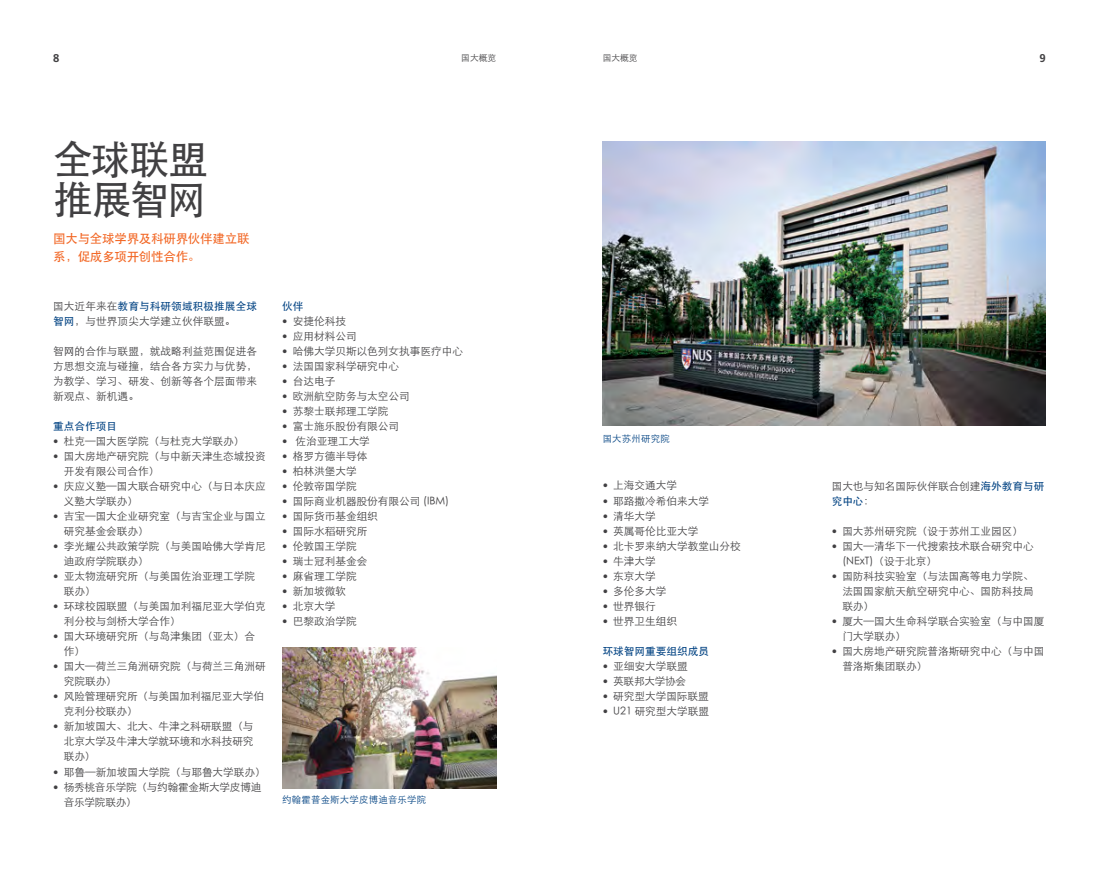
<style>
.page{position:relative;width:1099px;height:869px;background:#fff}
.page>*{position:absolute;margin:0;border:0;box-sizing:border-box;transform-origin:0 0}
.t1{font:40px/40px "ST Heiti";letter-spacing:-.05em;color:#414042}
.t2{font:12.5px/17.5px "ST Heiti";letter-spacing:-.02em;color:#f26522}
.t3{font:700 11.25px "Frutiger LT Std";color:#414042}
.t4{font:10.62px/15px "ST Xihei";color:#414042}
.t5{font:10.62px "ST Heiti";color:#004282}
.t6{font:10.62px/15px "ST Xihei";letter-spacing:-.025em;color:#414042}
.t7{font:9.38px "ST Xihei";letter-spacing:.025em;color:#004282}
.t8{font:8.75px "ST Xihei";color:#414042}
.s1{font-family:"ST Xihei";color:#414042}
.s2{font-family:"ST Heiti";color:#004282}
.s3{font-family:"Frutiger LT Std";font-weight:300}
</style>
<div class="page">
<img style="left:602px;top:141px;width:443px;height:284px">
<img style="left:282px;top:647px;width:214px;height:140px">
<p class="t3" style="left:53px;top:51px;width:8px">8</p>
<p class="t8" style="left:461px;top:54px;width:36px">国大概览</p>
<p class="t8" style="left:602px;top:54px;width:36px">国大概览</p>
<p class="t3" style="left:1039px;top:51px;width:8px">9</p>
<h1 class="t1" style="left:53px;top:139px;width:157px">全球联盟推展智网</h1>
<p class="t2" style="left:53px;top:230px;width:198px">国大与全球学界及科研界伙伴建立联系，促成多项开创性合作。</p>
<p class="t5" style="left:53px;top:301px;width:205px"><span class="s1">国大近年来在</span>教育与科研领域积极推展全球</p>
<p class="t4" style="left:53px;top:313px;width:184px"><span class="s2">智网</span>，与世界顶尖大学建立伙伴联盟。</p>
<p class="t4" style="left:53px;top:343px;width:205px;text-align:justify">智网的合作与联盟，就战略利益范围促进各方思想交流与碰撞，结合各方实力与优势，为教学、学习、研发、创新等各个层面带来新观点、新机遇。</p>
<p class="t5" style="left:53px;top:421px;width:65px">重点合作项目</p>
<p class="t4" style="left:53px;top:433px;width:193px"><span class="s3">•</span> 杜克—国大医学院（与杜克大学联办）</p>
<p class="t4" style="left:64px;top:448px;width:203px;text-indent:-11px"><span class="s3">•</span> 国大房地产研究院（与中新天津生态城投资开发有限公司合作）</p>
<p class="t4" style="left:64px;top:478px;width:203px;text-indent:-11px"><span class="s3">•</span> 庆应义塾—国大联合研究中心（与日本庆应义塾大学联办）</p>
<p class="t4" style="left:64px;top:508px;width:203px;text-indent:-11px"><span class="s3">•</span> 吉宝—国大企业研究室（与吉宝企业与国立研究基金会联办）</p>
<p class="t4" style="left:64px;top:538px;width:203px;text-indent:-11px"><span class="s3">•</span> 李光耀公共政策学院（与美国哈佛大学肯尼迪政府学院联办）</p>
<p class="t4" style="left:64px;top:568px;width:193px;text-indent:-11px"><span class="s3">•</span> 亚太物流研究所（与美国佐治亚理工学院联办）</p>
<p class="t4" style="left:64px;top:598px;width:203px;text-indent:-11px"><span class="s3">•</span> 环球校园联盟（与美国加利福尼亚大学伯克利分校与剑桥大学合作）</p>
<p class="t4" style="left:64px;top:628px;width:193px;text-indent:-11px"><span class="s3">•</span> 国大环境研究所（与岛津集团（亚太）合作）</p>
<p class="t4" style="left:64px;top:658px;width:203px;text-indent:-11px"><span class="s3">•</span> 国大—荷兰三角洲研究院（与荷兰三角洲研究院联办）</p>
<p class="t4" style="left:64px;top:688px;width:202px;text-indent:-11px"><span class="s3">•</span> 风险管理研究所（与美国加利福尼亚大学伯克利分校联办）</p>
<p class="t4" style="left:64px;top:718px;width:191px;text-align:justify;text-indent:-11px"><span class="s3">•</span> 新加坡国大、北大、牛津之科研联盟（与北京大学及牛津大学就环境和水科技研究联办）</p>
<p class="t4" style="left:53px;top:763px;width:214px"><span class="s3">•</span> 耶鲁—新加坡国大学院（与耶鲁大学联办）</p>
<p class="t6" style="left:64px;top:778px;width:199px;text-indent:-11px"><span class="s3">•</span> 杨秀桃音乐学院（与约翰霍金斯大学皮博迪音乐学院联办）</p>
<p class="t5" style="left:282px;top:301px;width:23px">伙伴</p>
<p class="t4" style="left:282px;top:313px;width:65px"><span class="s3">•</span> 安捷伦科技</p>
<p class="t4" style="left:282px;top:328px;width:76px"><span class="s3">•</span> 应用材料公司</p>
<p class="t4" style="left:282px;top:343px;width:182px"><span class="s3">•</span> 哈佛大学贝斯以色列女执事医疗中心</p>
<p class="t4" style="left:282px;top:358px;width:118px"><span class="s3">•</span> 法国国家科学研究中心</p>
<p class="t4" style="left:282px;top:373px;width:55px"><span class="s3">•</span> 台达电子</p>
<p class="t4" style="left:282px;top:388px;width:129px"><span class="s3">•</span> 欧洲航空防务与太空公司</p>
<p class="t4" style="left:282px;top:403px;width:108px"><span class="s3">•</span> 苏黎士联邦理工学院</p>
<p class="t4" style="left:282px;top:418px;width:118px"><span class="s3">•</span> 富士施乐股份有限公司</p>
<p class="t4" style="left:282px;top:433px;width:89px"><span class="s3">•</span> 佐治亚理工大学</p>
<p class="t4" style="left:282px;top:448px;width:87px"><span class="s3">•</span> 格罗方德半导体</p>
<p class="t4" style="left:282px;top:463px;width:76px"><span class="s3">•</span> 柏林洪堡大学</p>
<p class="t4" style="left:282px;top:478px;width:76px"><span class="s3">•</span> 伦敦帝国学院</p>
<p class="t4" style="left:282px;top:493px;width:168px"><span class="s3">•</span> 国际商业机器股份有限公司 (IBM)</p>
<p class="t4" style="left:282px;top:508px;width:97px"><span class="s3">•</span> 国际货币基金组织</p>
<p class="t4" style="left:282px;top:523px;width:87px"><span class="s3">•</span> 国际水稻研究所</p>
<p class="t4" style="left:282px;top:538px;width:76px"><span class="s3">•</span> 伦敦国王学院</p>
<p class="t4" style="left:282px;top:553px;width:87px"><span class="s3">•</span> 瑞士冠利基金会</p>
<p class="t4" style="left:282px;top:568px;width:76px"><span class="s3">•</span> 麻省理工学院</p>
<p class="t4" style="left:282px;top:583px;width:65px"><span class="s3">•</span> 新加坡微软</p>
<p class="t4" style="left:282px;top:598px;width:55px"><span class="s3">•</span> 北京大学</p>
<p class="t4" style="left:282px;top:613px;width:76px"><span class="s3">•</span> 巴黎政治学院</p>
<p class="t7" style="left:282px;top:794px;width:145px">约翰霍普金斯大学皮博迪音乐学院</p>
<p class="t7" style="left:602px;top:433px;width:69px">国大苏州研究院</p>
<p class="t4" style="left:602px;top:478px;width:76px"><span class="s3">•</span> 上海交通大学</p>
<p class="t4" style="left:602px;top:493px;width:108px"><span class="s3">•</span> 耶路撒冷希伯来大学</p>
<p class="t4" style="left:602px;top:508px;width:55px"><span class="s3">•</span> 清华大学</p>
<p class="t4" style="left:602px;top:523px;width:97px"><span class="s3">•</span> 英属哥伦比亚大学</p>
<p class="t4" style="left:602px;top:538px;width:140px"><span class="s3">•</span> 北卡罗来纳大学教堂山分校</p>
<p class="t4" style="left:602px;top:553px;width:55px"><span class="s3">•</span> 牛津大学</p>
<p class="t4" style="left:602px;top:568px;width:55px"><span class="s3">•</span> 东京大学</p>
<p class="t4" style="left:602px;top:583px;width:65px"><span class="s3">•</span> 多伦多大学</p>
<p class="t4" style="left:602px;top:598px;width:55px"><span class="s3">•</span> 世界银行</p>
<p class="t4" style="left:602px;top:613px;width:76px"><span class="s3">•</span> 世界卫生组织</p>
<p class="t5" style="left:602px;top:645px;width:108px">环球智网重要组织成员</p>
<p class="t4" style="left:602px;top:658px;width:86px"><span class="s3">•</span> 亚细安大学联盟</p>
<p class="t6" style="left:602px;top:673px;width:85px"><span class="s3">•</span> 英联邦大学协会</p>
<p class="t4" style="left:602px;top:688px;width:108px"><span class="s3">•</span> 研究型大学国际联盟</p>
<p class="t4" style="left:602px;top:703px;width:108px"><span class="s3">•</span> U21 研究型大学联盟</p>
<p class="t4" style="left:831px;top:478px;width:214px">国大也与知名国际伙伴联合创建<span class="s2">海外教育与研</span></p>
<p class="t5" style="left:831px;top:495px;width:44px">究中心<span class="s1">：</span></p>
<p class="t4" style="left:831px;top:523px;width:193px"><span class="s3">•</span> 国大苏州研究院（设于苏州工业园区）</p>
<p class="t4" style="left:842px;top:538px;width:193px;text-indent:-11px"><span class="s3">•</span> 国大—清华下一代搜索技术联合研究中心(NExT)（设于北京）</p>
<p class="t4" style="left:842px;top:568px;width:193px;text-align:justify;text-indent:-11px"><span class="s3">•</span> 国防科技实验室（与法国高等电力学院、法国国家航天航空研究中心、国防科技局联办）</p>
<p class="t4" style="left:842px;top:613px;width:203px;text-indent:-11px"><span class="s3">•</span> 厦大—国大生命科学联合实验室（与中国厦门大学联办）</p>
<p class="t4" style="left:842px;top:643px;width:203px;text-indent:-11px"><span class="s3">•</span> 国大房地产研究院普洛斯研究中心（与中国普洛斯集团联办）</p>
</div>
